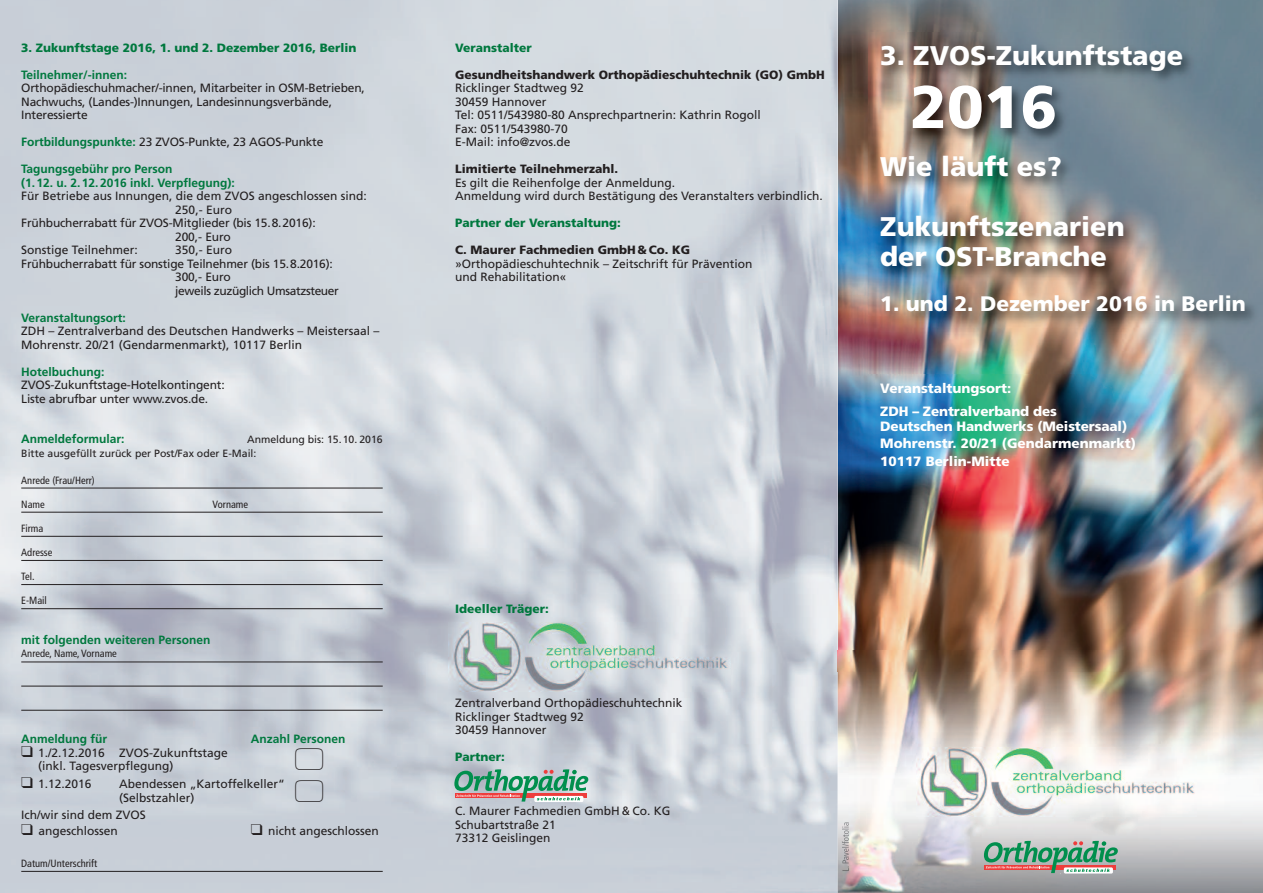
<style>
.page{position:relative;width:1263px;height:893px;background:#fff}
.page>*{position:absolute;margin:0;border:0;box-sizing:border-box;transform-origin:0 0}
.t1{font:900 60px "Frutiger";color:#fff}
.t2{font:900 27px/30px "Frutiger";color:#fff}
.t3{font:900 21px "Frutiger";color:#fff}
.t4{font:900 13.5px/17.1px "Frutiger";color:#fff}
.t5{font:12px/13.5px "Frutiger";color:#231f20}
.t6{font:700 12px/13.5px "Frutiger";color:#00783e}
.t7{font:900 12px "Frutiger";color:#00783e}
.t8{font:900 12px "Frutiger";color:#231f20}
.t9{font:12px "Frutiger";letter-spacing:-.03em;color:#231f20}
.t10{font:condensed 10.5px "Frutiger";color:#231f20}
.t11{font:10.5px/13.5px "Frutiger";color:#231f20}
.s1{font-weight:700;color:#00783e}
</style>
<div class="page">
<img style="left:838px;top:0;width:425px;height:651px">
<img style="left:0;top:0;width:838px;height:893px">
<img style="left:869px;top:33px;width:394px;height:340px">
<svg style="left:454px;top:769px;width:134px;height:33px;background:#92ac9c"></svg>
<img style="left:449px;top:623px;width:282px;height:68px">
<hr style="left:21px;top:488px;width:362px;height:1px;background:#231f20">
<hr style="left:21px;top:512px;width:362px;height:1px;background:#231f20">
<hr style="left:21px;top:536px;width:362px;height:1px;background:#231f20">
<hr style="left:21px;top:560px;width:362px;height:1px;background:#231f20">
<hr style="left:21px;top:584px;width:362px;height:1px;background:#231f20">
<hr style="left:21px;top:608px;width:362px;height:1px;background:#231f20">
<hr style="left:21px;top:662px;width:362px;height:1px;background:#231f20">
<hr style="left:21px;top:686px;width:362px;height:1px;background:#231f20">
<hr style="left:21px;top:710px;width:362px;height:1px;background:#231f20">
<hr style="left:21px;top:871px;width:362px;height:1px;background:#231f20">
<img style="left:838px;top:651px;width:425px;height:242px">
<img style="left:842px;top:822px;width:7px;height:49px">
<img style="left:917px;top:747px;width:280px;height:69px">
<svg style="left:984px;top:841px;width:134px;height:32px;background:#8ba490"></svg>
<svg style="left:295px;top:749px;width:28px;height:21px"></svg>
<svg style="left:295px;top:780px;width:28px;height:22px"></svg>
<p class="t7" style="left:21px;top:43px;width:337px">3. Zukunftstage 2016, 1. und 2. Dezember 2016, Berlin</p>
<p class="t6" style="left:21px;top:69px;width:108px">Teilnehmer/-innen:</p>
<p class="t5" style="left:21px;top:82px;width:345px">Orthopädieschuhmacher/-innen, Mitarbeiter in OSM-Betrieben,<br>Nachwuchs, (Landes-)Innungen, Landesinnungsverbände,<br>Interessierte</p>
<p class="t5" style="left:21px;top:136px;width:304px"><span class="s1">Fortbildungspunkte:</span> 23 ZVOS-Punkte, 23 AGOS-Punkte</p>
<p class="t6" style="left:21px;top:163px;width:215px">Tagungsgebühr pro Person<br>(1.12. u. 2.12. 2016 inkl. Verpflegung):</p>
<p class="t5" style="left:21px;top:190px;width:347px">Für Betriebe aus Innungen, die dem ZVOS angeschlossen sind:</p>
<p class="t5" style="left:175px;top:204px;width:58px">250,- Euro</p>
<p class="t5" style="left:21px;top:217px;width:296px">Frühbucherrabatt für ZVOS-Mitglieder (bis 15.8.2016):</p>
<p class="t5" style="left:175px;top:231px;width:57px">200,- Euro</p>
<p class="t5" style="left:21px;top:244px;width:118px">Sonstige Teilnehmer:</p>
<p class="t5" style="left:175px;top:244px;width:58px">350,- Euro</p>
<p class="t5" style="left:21px;top:258px;width:313px">Frühbucherrabatt für sonstige Teilnehmer (bis 15.8.2016):</p>
<p class="t5" style="left:175px;top:271px;width:57px">300,- Euro</p>
<p class="t9" style="left:175px;top:286px;width:165px">jeweils zuzüglich Umsatzsteuer</p>
<p class="t6" style="left:21px;top:312px;width:106px">Veranstaltungsort:</p>
<p class="t5" style="left:21px;top:325px;width:360px">ZDH – Zentralverband des Deutschen Handwerks – Meistersaal –<br>Mohrenstr. 20/21 (Gendarmenmarkt), 10117 Berlin</p>
<p class="t6" style="left:21px;top:366px;width:85px">Hotelbuchung:</p>
<p class="t5" style="left:21px;top:379px;width:205px">ZVOS-Zukunftstage-Hotelkontingent:<br>Liste abrufbar unter www.zvos.de.</p>
<p class="t6" style="left:21px;top:433px;width:105px">Anmeldeformular:</p>
<p class="t11" style="left:21px;top:433px;width:363px;text-indent:226px">Anmeldung bis: 15.10. 2016<br>Bitte ausgefüllt zurück per Post/Fax oder E-Mail:</p>
<p class="t10" style="left:21px;top:476px;width:75px">Anrede (Frau/Herr)</p>
<p class="t10" style="left:21px;top:500px;width:25px">Name</p>
<p class="t10" style="left:213px;top:500px;width:37px">Vorname</p>
<p class="t10" style="left:21px;top:524px;width:23px">Firma</p>
<p class="t10" style="left:21px;top:548px;width:33px">Adresse</p>
<p class="t10" style="left:21px;top:572px;width:15px">Tel.</p>
<p class="t10" style="left:21px;top:596px;width:27px">E-Mail</p>
<p class="t6" style="left:21px;top:634px;width:191px">mit folgenden weiteren Personen</p>
<p class="t10" style="left:21px;top:650px;width:97px">Anrede, Name, Vorname</p>
<p class="t6" style="left:21px;top:733px;width:88px">Anmeldung für</p>
<p class="t6" style="left:251px;top:733px;width:96px">Anzahl Personen</p>
<p class="t5" style="left:38px;top:747px;width:191px;text-indent:-17px">❑ 1./2.12.2016 ZVOS-Zukunftstage (inkl. Tagesverpflegung)</p>
<p class="t5" style="left:21px;top:778px;width:72px">❑ 1.12.2016</p>
<p class="t5" style="left:119px;top:778px;width:167px">Abendessen „Kartoffelkeller“ (Selbstzahler)</p>
<p class="t5" style="left:21px;top:809px;width:126px">Ich/wir sind dem ZVOS</p>
<p class="t5" style="left:21px;top:825px;width:98px">❑ angeschlossen</p>
<p class="t5" style="left:251px;top:825px;width:130px">❑ nicht angeschlossen</p>
<p class="t10" style="left:21px;top:859px;width:78px">Datum/Unterschrift</p>
<p class="t7" style="left:455px;top:43px;width:78px">Veranstalter</p>
<p class="t8" style="left:455px;top:70px;width:371px">Gesundheitshandwerk Orthopädieschuhtechnik (GO) GmbH</p>
<p class="t5" style="left:455px;top:82px;width:307px">Ricklinger Stadtweg 92<br>30459 Hannover<br>Tel: 0511/543980-80 Ansprechpartnerin: Kathrin Rogoll<br>Fax: 0511/543980-70<br>E-Mail: info@zvos.de</p>
<p class="t8" style="left:455px;top:164px;width:165px">Limitierte Teilnehmerzahl.</p>
<p class="t5" style="left:455px;top:177px;width:369px">Es gilt die Reihenfolge der Anmeldung.<br>Anmeldung wird durch Bestätigung des Veranstalters verbindlich.</p>
<p class="t7" style="left:455px;top:218px;width:167px">Partner der Veranstaltung:</p>
<p class="t8" style="left:455px;top:245px;width:237px">C. Maurer Fachmedien GmbH&amp;Co. KG</p>
<p class="t5" style="left:455px;top:258px;width:299px">»Orthopädieschuhtechnik – Zeitschrift für Prävention und Rehabilitation«</p>
<p class="t7" style="left:455px;top:604px;width:95px">Ideeller Träger:</p>
<p class="t5" style="left:455px;top:697px;width:229px">Zentralverband Orthopädieschuhtechnik<br>Ricklinger Stadtweg 92<br>30459 Hannover</p>
<p class="t7" style="left:455px;top:752px;width:51px">Partner:</p>
<p class="t5" style="left:455px;top:805px;width:217px">C. Maurer Fachmedien GmbH&amp; Co. KG<br>Schubartstraße 21<br>73312 Geislingen</p>
<h2 class="t2" style="left:880px;top:43px;width:305px">3. ZVOS-Zukunftstage</h2>
<h1 class="t1" style="left:910px;top:83px;width:148px">2016</h1>
<h2 class="t2" style="left:880px;top:154px;width:183px">Wie läuft es?</h2>
<h2 class="t2" style="left:880px;top:214px;width:246px">Zukunftszenarien der OST-Branche</h2>
<h3 class="t3" style="left:880px;top:295px;width:367px">1. und 2. Dezember 2016 in Berlin</h3>
<p class="t4" style="left:880px;top:377px;width:178px;line-height:23.5px">Veranstaltungsort:<br>ZDH – Zentralverband des</p>
<p class="t4" style="left:880px;top:419px;width:257px">Deutschen Handwerks (Meistersaal)<br>Mohrenstr. 20/21 (Gendarmenmarkt)<br>10117 Berlin-Mitte</p>
</div>
